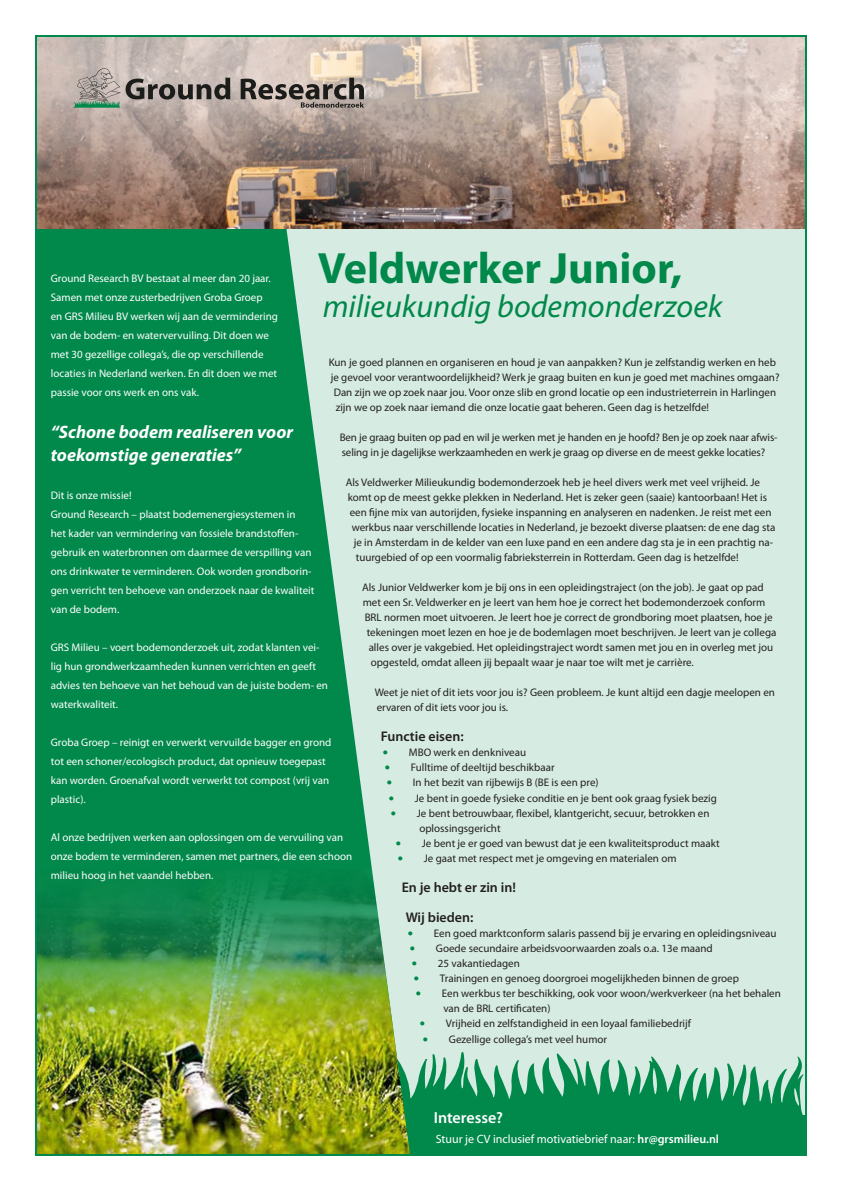
<style>
.page{position:relative;width:842px;height:1191px;background:#fff}
.page>*{position:absolute;margin:0;border:0;box-sizing:border-box;transform-origin:0 0}
.t1{font:700 44px "Myriad Pro";color:#01884b}
.t2{font:italic 32px "Myriad Pro";color:#01884b}
.t3{font:italic 700 18px "Myriad Pro";color:#fff}
.t4{font:600 16px "Myriad Pro";color:#fff}
.t5{font:600 14px "Myriad Pro";color:#231f20}
.t6{font:12px "Myriad Pro";color:#fff}
.t7{font:11px/15px "Myriad Pro";color:#231f20}
.t8{font:11px/19px "Myriad Pro";color:#fff}
.s1{color:#01884b}
.s2{font-weight:600}
</style>
<div class="page">
<div style="left:43px;top:51px;width:763px;height:1104px;background:#d6ece2"></div>
<svg style="left:38px;top:228px;width:372px;height:641px;fill:#01884b"></svg>
<svg style="left:410px;top:1052px;width:394px;height:63px"></svg>
<div style="left:387px;top:1115px;width:419px;height:39px;background:#01884b"></div>
<img style="left:38px;top:869px;width:372px;height:284px">
<img style="left:38px;top:38px;width:766px;height:190px">
<svg style="left:73px;top:68px;width:157px;height:40px;background:#a19b95"></svg>
<svg style="left:241px;top:78px;width:123px;height:30px;background:#8f867f"></svg>
<p class="t1" style="left:318px;top:240px;width:366px">Veldwerker Junior,</p>
<p class="t2" style="left:323px;top:287px;width:401px">milieukundig bodemonderzoek</p>
<p class="t7" style="left:329px;top:355px;width:449px">Kun je goed plannen en organiseren en houd je van aanpakken? Kun je zelfstandig werken en heb</p>
<p class="t7" style="left:331px;top:370px;width:450px">je gevoel voor verantwoordelijkheid? Werk je graag buiten en kun je goed met machines omgaan?</p>
<p class="t7" style="left:334px;top:385px;width:444px">Dan zijn we op zoek naar jou. Voor onze slib en grond locatie op een industrieterrein in Harlingen</p>
<p class="t7" style="left:336px;top:400px;width:375px">zijn we op zoek naar iemand die onze locatie gaat beheren. Geen dag is hetzelfde!</p>
<p class="t7" style="left:340px;top:430px;width:439px">Ben je graag buiten op pad en wil je werken met je handen en je hoofd? Ben je op zoek naar afwis&shy;seling in je dagelijkse werkzaamheden en werk je graag op diverse en de meest gekke locaties?</p>
<p class="t7" style="left:346px;top:475px;width:416px">Als Veldwerker Milieukundig bodemonderzoek heb je heel divers werk met veel vrijheid. Je</p>
<p class="t7" style="left:348px;top:490px;width:421px">komt op de meest gekke plekken in Nederland. Het is zeker geen (saaie) kantoorbaan! Het is</p>
<p class="t7" style="left:350px;top:505px;width:423px">een fijne mix van autorijden, fysieke inspanning en analyseren en nadenken. Je reist met een</p>
<p class="t7" style="left:352px;top:520px;width:425px">werkbus naar verschillende locaties in Nederland, je bezoekt diverse plaatsen: de ene dag sta</p>
<p class="t7" style="left:354px;top:535px;width:421px">je in Amsterdam in de kelder van een luxe pand en een andere dag sta je in een prachtig na-</p>
<p class="t7" style="left:356px;top:550px;width:384px">tuurgebied of op een voormalig fabrieksterrein in Rotterdam. Geen dag is hetzelfde!</p>
<p class="t7" style="left:362px;top:580px;width:403px">Als Junior Veldwerker kom je bij ons in een opleidingstraject (on the job). Je gaat op pad</p>
<p class="t7" style="left:363px;top:595px;width:404px">met een Sr. Veldwerker en je leert van hem hoe je correct het bodemonderzoek conform</p>
<p class="t7" style="left:365px;top:610px;width:409px">BRL normen moet uitvoeren. Je leert hoe je correct de grondboring moet plaatsen, hoe je</p>
<p class="t7" style="left:367px;top:625px;width:411px">tekeningen moet lezen en hoe je de bodemlagen moet beschrijven. Je leert van je collega</p>
<p class="t7" style="left:369px;top:640px;width:406px">alles over je vakgebied. Het opleidingstraject wordt samen met jou en in overleg met jou</p>
<p class="t7" style="left:371px;top:655px;width:325px">opgesteld, omdat alleen jij bepaalt waar je naar toe wilt met je carrière.</p>
<p class="t7" style="left:375px;top:685px;width:402px">Weet je niet of dit iets voor jou is? Geen probleem. Je kunt altijd een dagje meelopen en ervaren of dit iets voor jou is.</p>
<p class="t5" style="left:381px;top:728px;width:84px">Functie eisen:</p>
<p class="t7" style="left:383px;top:745px;width:145px"><span class="s1">●</span> MBO werk en denkniveau</p>
<p class="t7" style="left:385px;top:760px;width:172px"><span class="s1">●</span> Fulltime of deeltijd beschikbaar</p>
<p class="t7" style="left:387px;top:775px;width:213px"><span class="s1">●</span> In het bezit van rijbewijs B (BE is een pre)</p>
<p class="t7" style="left:389px;top:790px;width:330px"><span class="s1">●</span> Je bent in goede fysieke conditie en je bent ook graag fysiek bezig</p>
<p class="t7" style="left:391px;top:805px;width:320px"><span class="s1">●</span> Je bent betrouwbaar, flexibel, klantgericht, secuur, betrokken en</p>
<p class="t7" style="left:419px;top:820px;width:83px">oplossingsgericht</p>
<p class="t7" style="left:396px;top:835px;width:325px"><span class="s1">●</span> Je bent je er goed van bewust dat je een kwaliteitsproduct maakt</p>
<p class="t7" style="left:398px;top:850px;width:280px"><span class="s1">●</span> Je gaat met respect met je omgeving en materialen om</p>
<p class="t5" style="left:402px;top:878px;width:116px">En je hebt er zin in!</p>
<p class="t5" style="left:406px;top:908px;width:69px">Wij bieden:</p>
<p class="t7" style="left:408px;top:925px;width:370px"><span class="s1">●</span> Een goed marktconform salaris passend bij je ervaring en opleidingsniveau</p>
<p class="t7" style="left:410px;top:940px;width:305px"><span class="s1">●</span> Goede secundaire arbeidsvoorwaarden zoals o.a. 13e maand</p>
<p class="t7" style="left:412px;top:955px;width:110px"><span class="s1">●</span> 25 vakantiedagen</p>
<p class="t7" style="left:414px;top:970px;width:327px"><span class="s1">●</span> Trainingen en genoeg doorgroei mogelijkheden binnen de groep</p>
<p class="t7" style="left:443px;top:985px;width:339px;text-indent:-28px"><span class="s1">●</span> Een werkbus ter beschikking, ook voor woon/werkverkeer (na het behalen van de BRL certificaten)</p>
<p class="t7" style="left:420px;top:1015px;width:273px"><span class="s1">●</span> Vrijheid en zelfstandigheid in een loyaal familiebedrijf</p>
<p class="t7" style="left:423px;top:1031px;width:186px"><span class="s1">●</span> Gezellige collega’s met veel humor</p>
<p class="t8" style="left:51px;top:268px;width:229px">Ground Research BV bestaat al meer dan 20 jaar.<br>Samen met onze zusterbedrijven Groba Groep<br>en GRS Milieu BV werken wij aan de vermindering van de bodem- en watervervuiling. Dit doen we met 30 gezellige collega’s, die op verschillende locaties in Nederland werken. En dit doen we met passie voor ons werk en ons vak.</p>
<p class="t3" style="left:51px;top:420px;width:244px">“Schone bodem realiseren voor</p>
<p class="t3" style="left:51px;top:443px;width:192px">toekomstige generaties”</p>
<p class="t8" style="left:51px;top:485px;width:82px">Dit is onze missie!</p>
<p class="t8" style="left:51px;top:504px;width:265px">Ground Research – plaatst bodemenergiesystemen in<br>het kader van vermindering van fossiele brandstoffen&shy;gebruik en waterbronnen om daarmee de verspilling van ons drinkwater te verminderen. Ook worden grondborin&shy;gen verricht ten behoeve van onderzoek naar de kwaliteit van de bodem.</p>
<p class="t8" style="left:51px;top:637px;width:279px">GRS Milieu – voert bodemonderzoek uit, zodat klanten vei&shy;lig hun grondwerkzaamheden kunnen verrichten en geeft advies ten behoeve van het behoud van de juiste bodem- en waterkwaliteit.</p>
<p class="t8" style="left:51px;top:732px;width:282px">Groba Groep – reinigt en verwerkt vervuilde bagger en grond tot een schoner/ecologisch product, dat opnieuw toegepast kan worden. Groenafval wordt verwerkt tot compost (vrij van plastic).</p>
<p class="t8" style="left:51px;top:827px;width:303px">Al onze bedrijven werken aan oplossingen om de vervuiling van onze bodem te verminderen, samen met partners, die een schoon milieu hoog in het vaandel hebben.</p>
<p class="t4" style="left:434px;top:1107px;width:71px">Interesse?</p>
<p class="t6" style="left:436px;top:1131px;width:285px">Stuur je CV inclusief motivatiebrief naar: <span class="s2">hr@grsmilieu.nl</span></p>
</div>
